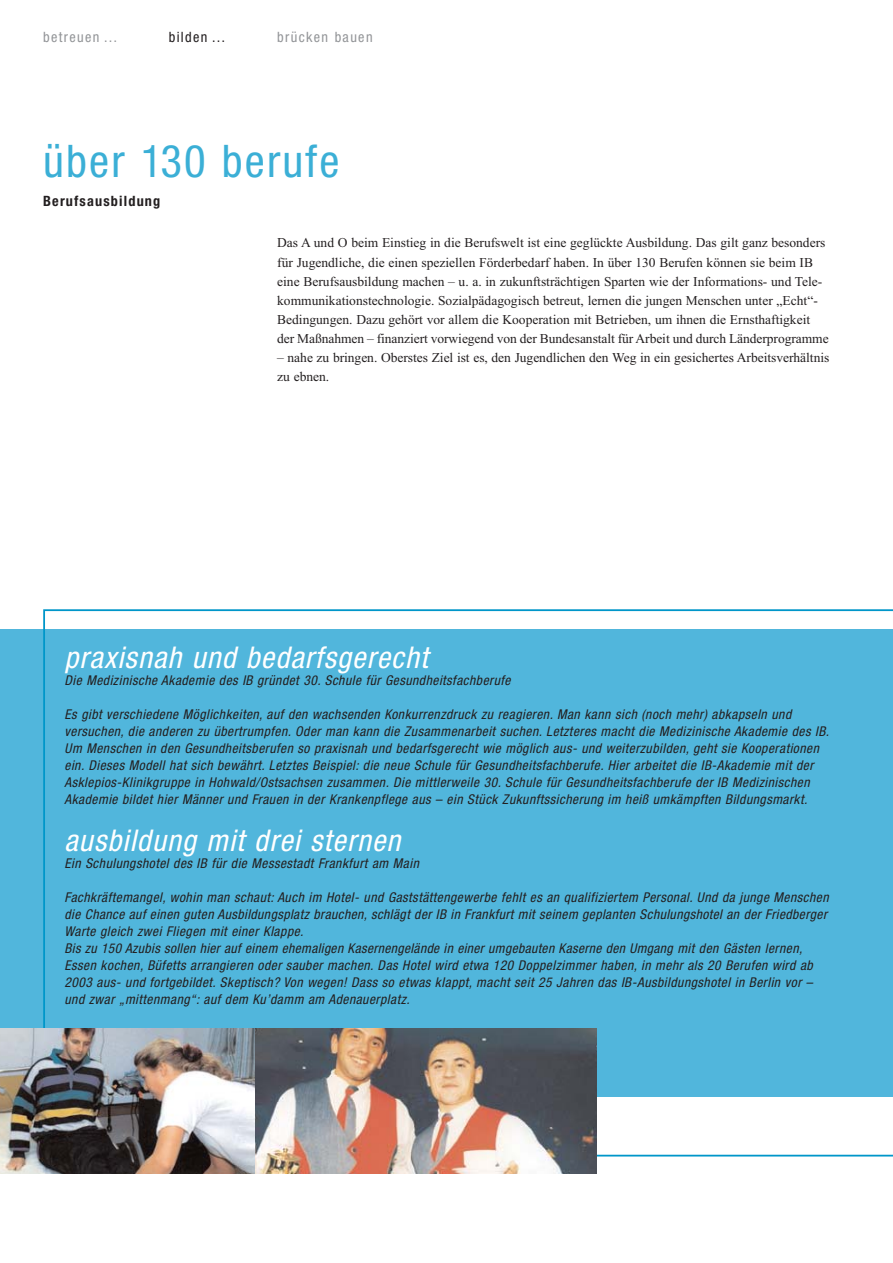
<style>
.page{position:relative;width:893px;height:1263px;background:#fff}
.page>*{position:absolute;margin:0;border:0;box-sizing:border-box;transform-origin:0 0}
.t1{font:condensed 45px "Helvetica Neue";letter-spacing:.05em;color:#3bafd6}
.t2{font:italic condensed 30px "Helvetica Neue";letter-spacing:.04em;color:#fff}
.t3{font:condensed 14.25px "Helvetica Neue";letter-spacing:.095em;color:#939598}
.t4{font:700 condensed 14.25px "Helvetica Neue";letter-spacing:.08em;color:#231f20}
.t5{font:condensed 14.25px "Helvetica Neue";letter-spacing:.095em;color:#231f20}
.t6{font:italic condensed 13.5px/17px "Helvetica Neue";letter-spacing:.04em;color:#231f20}
.t7{font:13.5px/19.2px "Times New Roman";color:#231f20}
</style>
<div class="page">
<div style="left:0;top:629px;width:892px;height:468px;background:#51b6dc"></div>
<svg style="left:43px;top:609px;width:849px;height:548px"></svg>
<img style="left:0;top:1029px;width:256px;height:145px">
<img style="left:256px;top:1029px;width:340px;height:145px">
<p class="t3" style="left:43px;top:32px;width:76px">betreuen …</p>
<p class="t5" style="left:169px;top:32px;width:59px">bilden …</p>
<p class="t3" style="left:277px;top:32px;width:97px">brücken bauen</p>
<h1 class="t1" style="left:43px;top:145px;width:297px">über 130 berufe</h1>
<p class="t4" style="left:43px;top:196px;width:119px">Berufsausbildung</p>
<p class="t7" style="left:277px;top:235px;width:553px">Das A und O beim Einstieg in die Berufswelt ist eine geglückte Ausbildung. Das gilt ganz besonders für Jugendliche, die einen speziellen Förderbedarf haben. In über 130 Berufen können sie beim IB eine Berufsausbildung machen – u. a. in zukunftsträchtigen Sparten wie der Informations- und Tele&shy;kommunikationstechnologie. Sozialpädagogisch betreut, lernen die jungen Menschen unter „Echt“- Bedingungen. Dazu gehört vor allem die Kooperation mit Betrieben, um ihnen die Ernsthaftigkeit der Maßnahmen – finanziert vorwiegend von der Bundesanstalt für Arbeit und durch Länderprogramme</p>
<p class="t7" style="left:277px;top:349px;width:553px">– nahe zu bringen. Oberstes Ziel ist es, den Jugendlichen den Weg in ein gesichertes Arbeitsverhältnis zu ebnen.</p>
<h2 class="t2" style="left:64px;top:646px;width:365px">praxisnah und bedarfsgerecht</h2>
<p class="t6" style="left:64px;top:673px;width:447px">Die Medizinische Akademie des IB gründet 30. Schule für Gesundheitsfachberufe</p>
<p class="t6" style="left:64px;top:707px;width:766px">Es gibt verschiedene Möglichkeiten, auf den wachsenden Konkurrenzdruck zu reagieren. Man kann sich (noch mehr) abkapseln und versuchen, die anderen zu übertrumpfen. Oder man kann die Zusammenarbeit suchen. Letzteres macht die Medizinische Akademie des IB.<br>Um Menschen in den Gesundheitsberufen so praxisnah und bedarfsgerecht wie möglich aus- und weiterzubilden, geht sie Kooperationen ein. Dieses Modell hat sich bewährt. Letztes Beispiel: die neue Schule für Gesundheitsfachberufe. Hier arbeitet die IB-Akademie mit der Asklepios-Klinikgruppe in Hohwald/Ostsachsen zusammen. Die mittlerweile 30. Schule für Gesundheitsfachberufe der IB Medizinischen Akademie bildet hier Männer und Frauen in der Krankenpflege aus – ein Stück Zukunftssicherung im heiß umkämpften Bildungsmarkt.</p>
<h2 class="t2" style="left:64px;top:829px;width:337px">ausbildung mit drei sternen</h2>
<p class="t6" style="left:64px;top:855px;width:356px">Ein Schulungshotel des IB für die Messestadt Frankfurt am Main</p>
<p class="t6" style="left:64px;top:889px;width:765px">Fachkräftemangel, wohin man schaut: Auch im Hotel- und Gaststättengewerbe fehlt es an qualifiziertem Personal. Und da junge Menschen die Chance auf einen guten Ausbildungsplatz brauchen, schlägt der IB in Frankfurt mit seinem geplanten Schulungshotel an der Friedberger Warte gleich zwei Fliegen mit einer Klappe.<br>Bis zu 150 Azubis sollen hier auf einem ehemaligen Kasernengelände in einer umgebauten Kaserne den Umgang mit den Gästen lernen, Essen kochen, Büfetts arrangieren oder sauber machen. Das Hotel wird etwa 120 Doppelzimmer haben, in mehr als 20 Berufen wird ab 2003 aus- und fortgebildet. Skeptisch? Von wegen! Dass so etwas klappt, macht seit 25 Jahren das IB-Ausbildungshotel in Berlin vor – und zwar „mittenmang“: auf dem Ku’damm am Adenauerplatz.</p>
</div>
